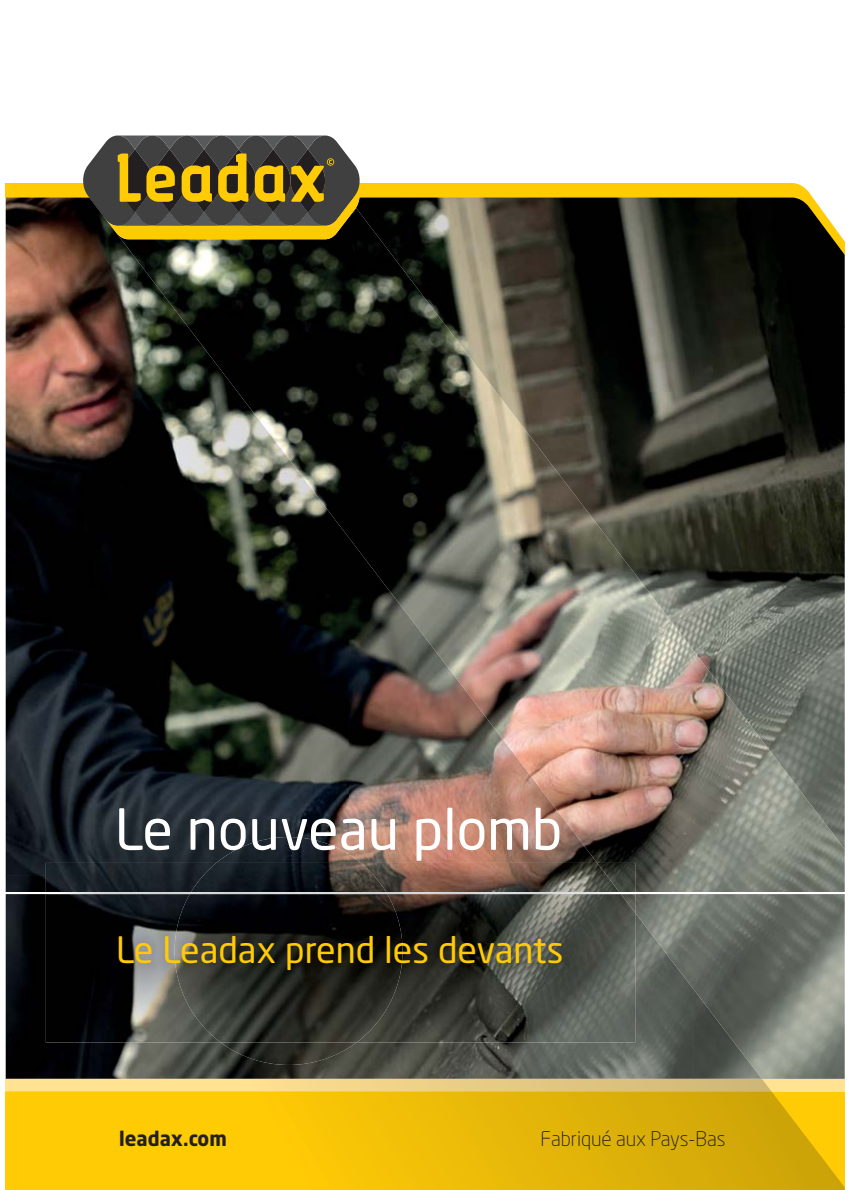
<style>
.page{position:relative;width:850px;height:1190px;background:#fff}
.page>*{position:absolute;margin:0;border:0;box-sizing:border-box;transform-origin:0 0}
.t1{font:56px "Neo Sans";color:#fff}
.t2{font:36px "Neo Sans";color:#ffcb04}
.t3{font:300 20px "Neo Sans";color:#231f20}
.t4{font:700 20px "Neo Sans";color:#231f20}
</style>
<div class="page">
<img style="left:212px;top:276px;width:633px;height:803px">
<div style="left:6px;top:1079px;width:839px;height:12px;background:#ffe292"></div>
<img style="left:347px;top:276px;width:498px;height:51px">
<img style="left:446px;top:326px;width:399px;height:67px">
<img style="left:496px;top:392px;width:349px;height:131px">
<img style="left:596px;top:522px;width:249px;height:66px">
<img style="left:646px;top:588px;width:199px;height:131px">
<img style="left:745px;top:718px;width:100px;height:66px">
<img style="left:795px;top:784px;width:50px;height:65px">
<img style="left:6px;top:276px;width:137px;height:599px">
<img style="left:143px;top:276px;width:69px;height:587px">
<img style="left:211px;top:358px;width:70px;height:505px">
<img style="left:280px;top:448px;width:70px;height:389px">
<img style="left:349px;top:538px;width:70px;height:325px">
<img style="left:418px;top:628px;width:69px;height:235px">
<img style="left:487px;top:718px;width:69px;height:145px">
<img style="left:556px;top:808px;width:41px;height:55px">
<img style="left:6px;top:875px;width:68px;height:204px">
<img style="left:625px;top:913px;width:69px;height:166px">
<img style="left:693px;top:989px;width:69px;height:90px">
<img style="left:74px;top:1042px;width:551px;height:37px">
<img style="left:216px;top:837px;width:145px;height:228px">
<svg style="left:6px;top:1091px;width:839px;height:99px"></svg>
<svg style="left:339px;top:1079px;width:432px;height:12px"></svg>
<svg style="left:6px;top:183px;width:839px;height:93px"></svg>
<svg style="left:82px;top:136px;width:279px;height:103px"></svg>
<hr style="left:6px;top:892px;width:839px;height:2px;background:#fff">
<img style="left:619px;top:863px;width:16px;height:29px">
<img style="left:46px;top:863px;width:573px;height:29px">
<img style="left:191px;top:863px;width:195px;height:29px">
<img style="left:46px;top:892px;width:589px;height:150px">
<img style="left:175px;top:894px;width:228px;height:148px">
<p class="t1" style="left:115px;top:806px;width:449px">Le nouveau plomb</p>
<p class="t2" style="left:116px;top:935px;width:449px">Le Leadax prend les devants</p>
<p class="t4" style="left:119px;top:1130px;width:109px">leadax.com</p>
<p class="t3" style="left:541px;top:1126px;width:187px">Fabriqué aux Pays-Bas</p>
</div>
